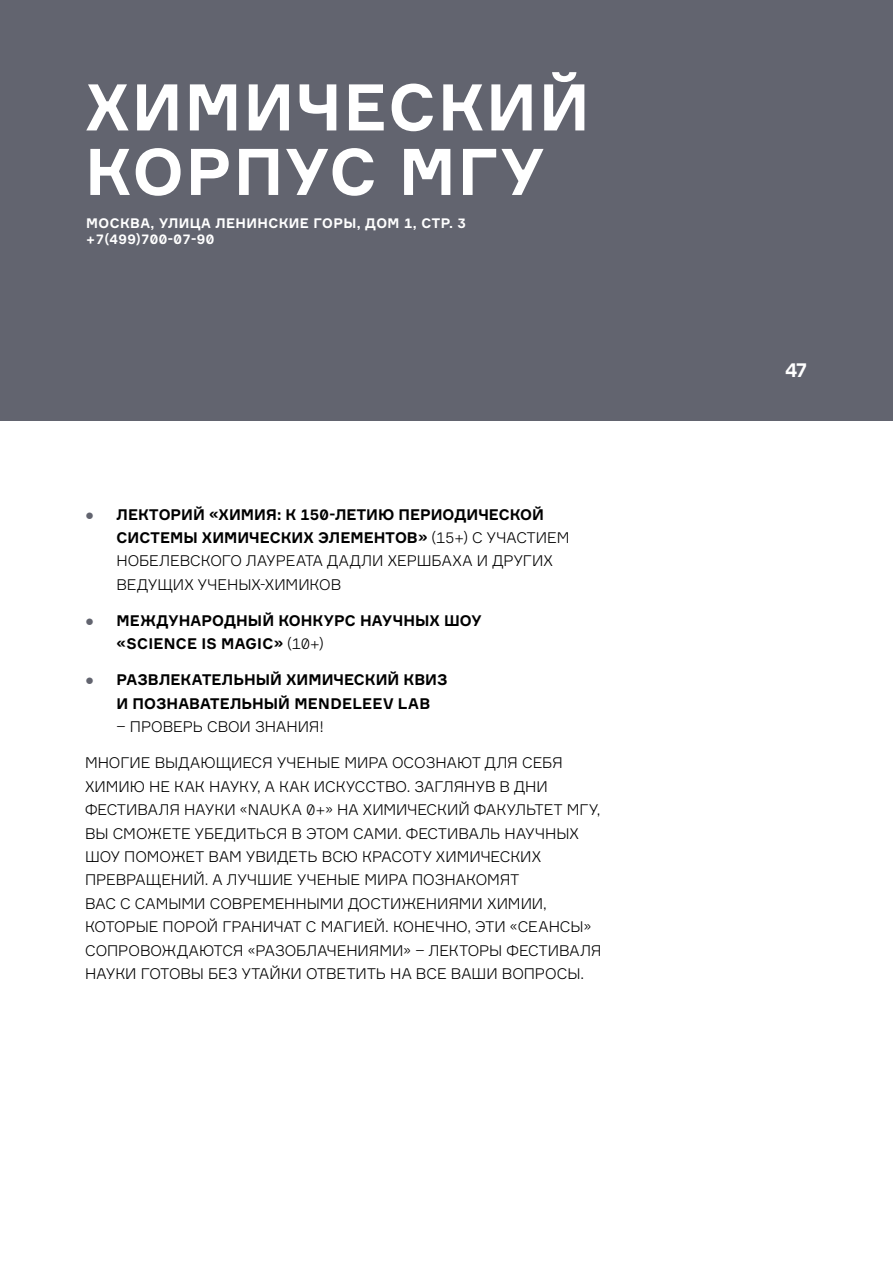
<style>
.page{position:relative;width:893px;height:1263px;background:#fff}
.page>*{position:absolute;margin:0;border:0;box-sizing:border-box;transform-origin:0 0}
.t1{font:700 64.5px/64.5px "Formular";letter-spacing:.03em;color:#fff}
.t2{font:700 19.5px "Formular";color:#fff}
.t3{font:300 15px/23.4px "Formular";letter-spacing:-.005em;color:#000}
.t4{font:700 15px/23.4px "Formular";letter-spacing:.005em;color:#000}
.t5{font:700 13.5px/16.2px "Formular";letter-spacing:.03em;color:#fff}
.s1{font-family:"Arial";font-weight:400;color:#62646f}
.s2{font-weight:700}
.s3{font-weight:300}
</style>
<div class="page">
<div style="left:0;top:0;width:893px;height:421px;background:#62646f"></div>
<h1 class="t1" style="left:85px;top:74px;width:506px">ХИМИЧЕСКИЙ<br>КОРПУС МГУ</h1>
<p class="t5" style="left:86px;top:215px;width:381px">МОСКВА, УЛИЦА ЛЕНИНСКИЕ ГОРЫ, ДОМ 1, СТР. 3 +7(499)700-07-90</p>
<p class="t3" style="left:117px;top:502px;width:454px;text-indent:-32px"><span class="s1">●</span> <span class="s2">ЛЕКТОРИЙ «ХИМИЯ: К 150-ЛЕТИЮ ПЕРИОДИЧЕСКОЙ СИСТЕМЫ ХИМИЧЕСКИХ ЭЛЕМЕНТОВ»</span> (15+) С УЧАСТИЕМ НОБЕЛЕВСКОГО ЛАУРЕАТА ДАДЛИ ХЕРШБАХА И ДРУГИХ ВЕДУЩИХ УЧЕНЫХ-ХИМИКОВ</p>
<p class="t4" style="left:117px;top:609px;width:367px;text-indent:-31px"><span class="s1">●</span> МЕЖДУНАРОДНЫЙ КОНКУРС НАУЧНЫХ ШОУ «SCIENCE IS MAGIC» <span class="s3">(10+)</span></p>
<p class="t4" style="left:117px;top:668px;width:332px;text-indent:-32px"><span class="s1">●</span> РАЗВЛЕКАТЕЛЬНЫЙ ХИМИЧЕСКИЙ КВИЗ<br>И ПОЗНАВАТЕЛЬНЫЙ MENDELEEV LAB</p>
<p class="t3" style="left:117px;top:715px;width:209px">– ПРОВЕРЬ СВОИ ЗНАНИЯ!</p>
<p class="t3" style="left:85px;top:751px;width:518px">МНОГИЕ ВЫДАЮЩИЕСЯ УЧЕНЫЕ МИРА ОСОЗНАЮТ ДЛЯ СЕБЯ ХИМИЮ НЕ КАК НАУКУ, А КАК ИСКУССТВО. ЗАГЛЯНУВ В ДНИ ФЕСТИВАЛЯ НАУКИ «NAUKA 0+» НА ХИМИЧЕСКИЙ ФАКУЛЬТЕТ МГУ, ВЫ СМОЖЕТЕ УБЕДИТЬСЯ В ЭТОМ САМИ. ФЕСТИВАЛЬ НАУЧНЫХ ШОУ ПОМОЖЕТ ВАМ УВИДЕТЬ ВСЮ КРАСОТУ ХИМИЧЕСКИХ ПРЕВРАЩЕНИЙ. А ЛУЧШИЕ УЧЕНЫЕ МИРА ПОЗНАКОМЯТ<br>ВАС С САМЫМИ СОВРЕМЕННЫМИ ДОСТИЖЕНИЯМИ ХИМИИ, КОТОРЫЕ ПОРОЙ ГРАНИЧАТ С МАГИЕЙ. КОНЕЧНО, ЭТИ «СЕАНСЫ» СОПРОВОЖДАЮТСЯ «РАЗОБЛАЧЕНИЯМИ» – ЛЕКТОРЫ ФЕСТИВАЛЯ НАУКИ ГОТОВЫ БЕЗ УТАЙКИ ОТВЕТИТЬ НА ВСЕ ВАШИ ВОПРОСЫ.</p>
<h2 class="t2" style="left:785px;top:358px;width:24px">47</h2>
</div>
